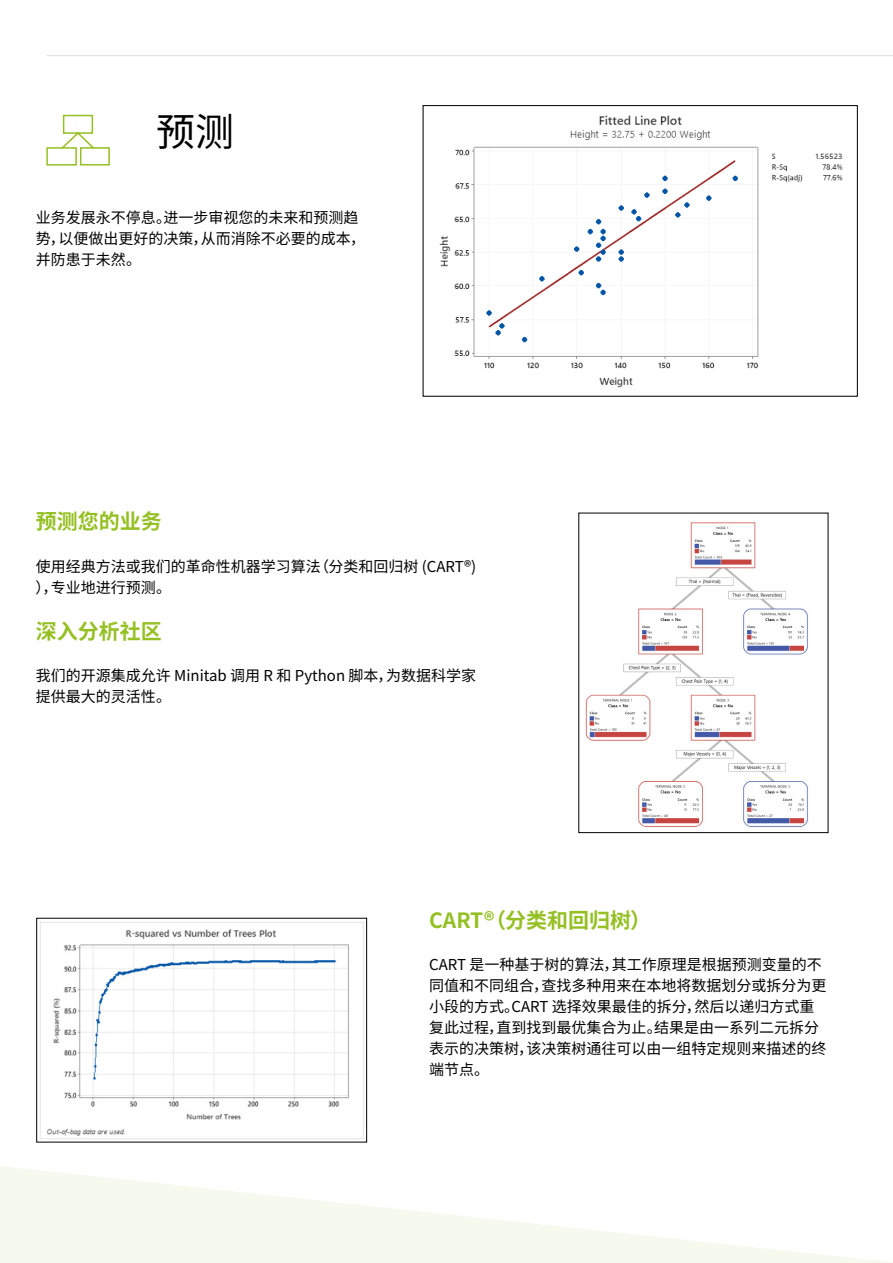
<style>
.page{position:relative;width:893px;height:1263px;background:#fff}
.page>*{position:absolute;margin:0;border:0;box-sizing:border-box;transform-origin:0 0}
.t1{font:39px "Noto Sans SC";color:#000}
.t2{font:700 21px "Noto Sans SC";color:#95c023}
.t3{font:15px/21px "Noto Sans SC";color:#000}
</style>
<div class="page">
<hr style="left:47px;top:55px;width:846px;height:1px;background:#dbdee2">
<img style="left:585px;top:522px;width:223px;height:305px">
<img style="left:40px;top:922px;width:324px;height:217px">
<div style="left:36px;top:918px;width:331px;height:224px;border:1px solid #000"></div>
<img style="left:439px;top:115px;width:404px;height:273px">
<div style="left:423px;top:105px;width:435px;height:292px;border:1px solid #000"></div>
<svg style="left:46px;top:114px;width:64px;height:52px"></svg>
<svg style="left:0;top:1166px;width:893px;height:97px;fill:#f8faf2"></svg>
<h1 class="t1" style="left:156px;top:110px;width:80px">预测</h1>
<p class="t3" style="left:36px;top:208px;width:331px">业务发展永不停息。进一步审视您的未来和预测趋势，以便做出更好的决策，从而消除不必要的成本，并防患于未然。</p>
<h2 class="t2" style="left:36px;top:509px;width:127px">预测您的业务</h2>
<p class="t3" style="left:35px;top:556px;width:442px">使用经典方法或我们的革命性机器学习算法（分类和回归树 (CART®)），专业地进行预测。</p>
<h2 class="t2" style="left:36px;top:619px;width:127px">深入分析社区</h2>
<p class="t3" style="left:36px;top:665px;width:442px">我们的开源集成允许 Minitab 调用 R 和 Python 脚本，为数据科学家提供最大的灵活性。</p>
<h2 class="t2" style="left:429px;top:908px;width:224px">CART®（分类和回归树）</h2>
<p class="t3" style="left:429px;top:954px;width:399px">CART 是一种基于树的算法，其工作原理是根据预测变量的不同值和不同组合，查找多种用来在本地将数据划分或拆分为更小段的方式。CART 选择效果最佳的拆分，然后以递归方式重复此过程，直到找到最优集合为止。结果是由一系列二元拆分表示的决策树，该决策树通往可以由一组特定规则来描述的终端节点。</p>
</div>
